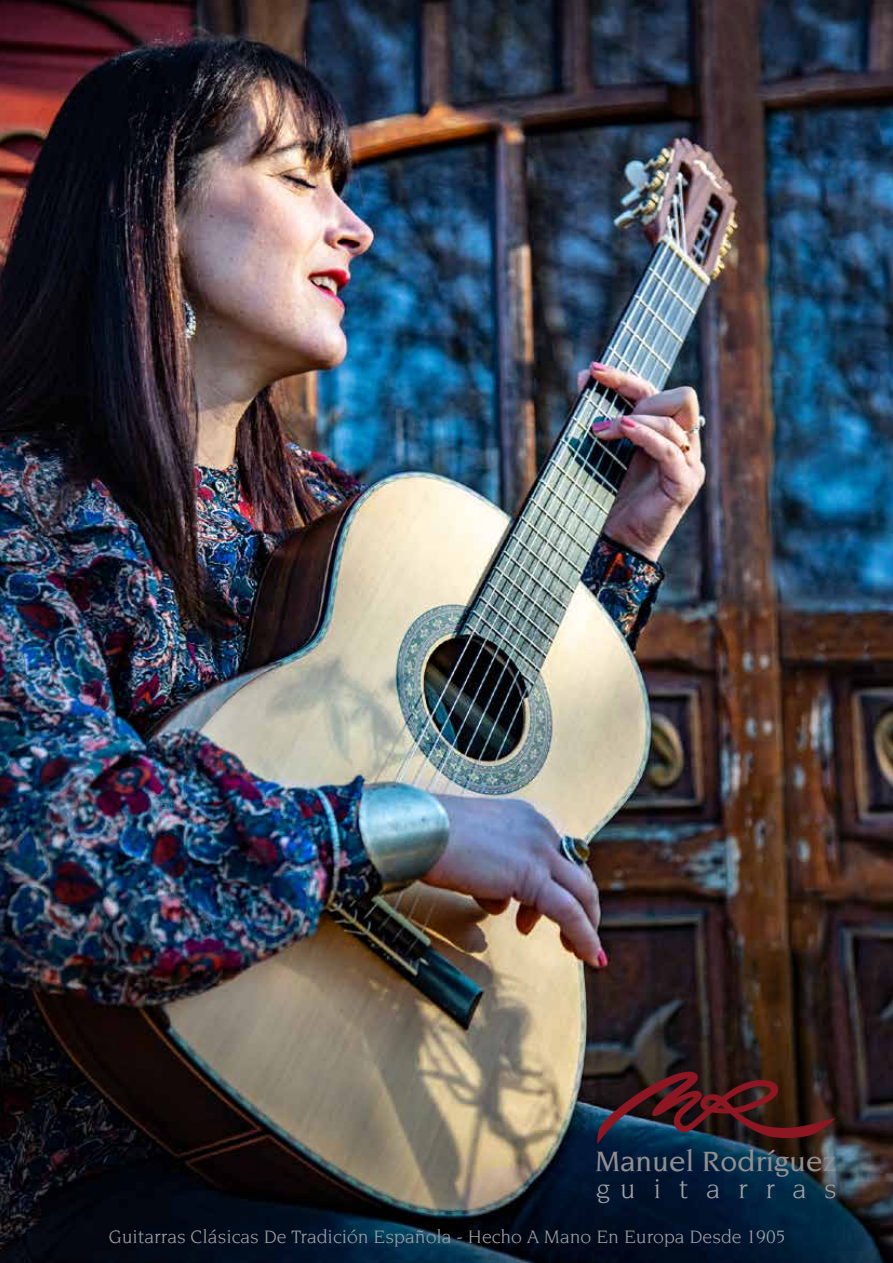
<style>
.page{position:relative;width:893px;height:1263px;background:#fff}
.page>*{position:absolute;margin:0;border:0;box-sizing:border-box;transform-origin:0 0}
.t1{font:500 30.3px "Novarese Pro";color:#928e90}
.t2{font:28.5px "Novarese Pro";color:#a0a0a2}
.t3{font:19.5px "Novarese Pro";color:#a1a0a3}
</style>
<div class="page">
<img style="left:0;top:0;width:893px;height:1263px">
<svg style="left:597px;top:1071px;width:239px;height:73px;background:#391e22"></svg>
<h1 class="t1" style="left:595px;top:1144px;width:243px">Manuel Rodríguez</h1>
<h2 class="t2" style="left:596px;top:1173px;width:242px">g u i t a r r a s</h2>
<p class="t3" style="left:109px;top:1226px;width:678px">Guitarras Clásicas De Tradición Española - Hecho A Mano En Europa Desde 1905</p>
</div>
